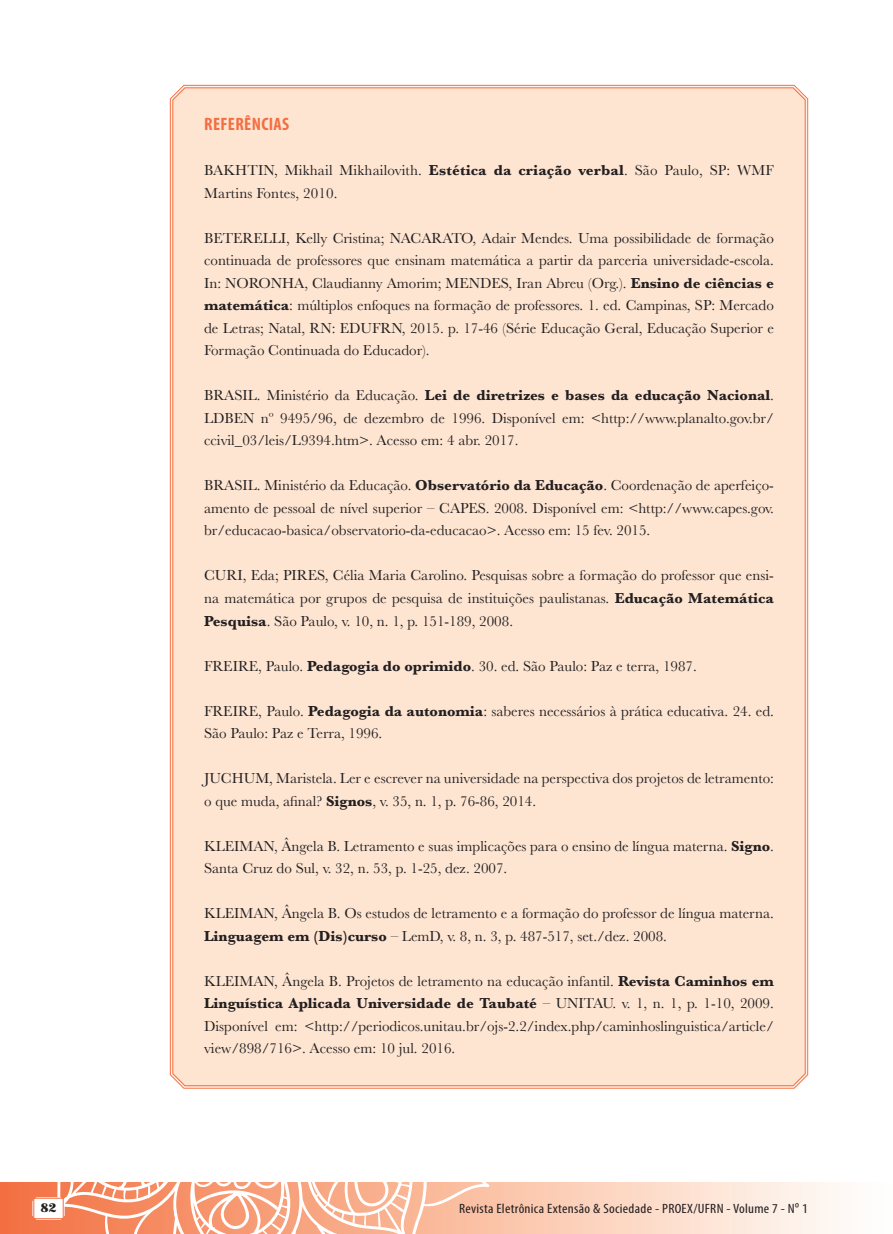
<style>
.page{position:relative;width:893px;height:1234px;background:#fff}
.page>*{position:absolute;margin:0;border:0;box-sizing:border-box;transform-origin:0 0}
.t1{font:700 condensed 18px "Myriad Pro";letter-spacing:.02em;color:#f36f42}
.t2{font:15px/22.5px "Baskerville";color:#231f20}
.t3{font:condensed 13.5px "Myriad Pro";letter-spacing:.02em;color:#231f20;scale:1.1 1}
.t4{font:12px "Escafina Low";color:#231f20;scale:1.1 1}
.s1{font-weight:700}
</style>
<div class="page">
<div style="left:172px;top:87px;width:634px;height:998px;background:#fee5d2"></div>
<svg style="left:553px;top:1182px;width:288px;height:51px;background:#fde2d4"></svg>
<svg style="left:0;top:1182px;width:553px;height:51px;background:#f8b294"></svg>
<div style="left:33px;top:1197px;width:31px;height:21px;background:#fff;border:1px solid #f36f42"></div>
<p class="t1" style="left:204px;top:114px;width:87px">REFERÊNCIAS</p>
<p class="t2" style="left:204px;top:159px;width:571px">BAKHTIN, Mikhail Mikhailovith. <span class="s1">Estética da criação verbal</span>. São Paulo, SP: WMF<br>Martins Fontes, 2010.</p>
<p class="t2" style="left:204px;top:227px;width:571px;text-align:justify">BETERELLI, Kelly Cristina; NACARATO, Adair Mendes. Uma possibilidade de formação continuada de professores que ensinam matemática a partir da parceria universidade-escola.<br>In: NORONHA, Claudianny Amorim; MENDES, Iran Abreu (Org.). <span class="s1">Ensino de ciências e matemática</span>: múltiplos enfoques na formação de professores. 1. ed. Campinas, SP: Mercado de Letras; Natal, RN: EDUFRN, 2015. p. 17-46 (Série Educação Geral, Educação Superior e Formação Continuada do Educador).</p>
<p class="t2" style="left:204px;top:384px;width:571px;text-align:justify">BRASIL. Ministério da Educação. <span class="s1">Lei de diretrizes e bases da educação Nacional</span>.<br>LDBEN nº 9495/96, de dezembro de 1996. Disponível em: &lt;http://www.planalto.gov.br/ ccivil_03/leis/L9394.htm&gt;. Acesso em: 4 abr. 2017.</p>
<p class="t2" style="left:204px;top:474px;width:571px;text-align:justify">BRASIL. Ministério da Educação. <span class="s1">Observatório da Educação</span>. Coordenação de aperfeiço&shy;amento de pessoal de nível superior – CAPES. 2008. Disponível em: &lt;http://www.capes.gov. br/educacao-basica/observatorio-da-educacao&gt;. Acesso em: 15 fev. 2015.</p>
<p class="t2" style="left:204px;top:564px;width:571px;text-align:justify">CURI, Eda; PIRES, Célia Maria Carolino. Pesquisas sobre a formação do professor que ensi&shy;na matemática por grupos de pesquisa de instituições paulistanas. <span class="s1">Educação Matemática Pesquisa</span>. São Paulo, v. 10, n. 1, p. 151-189, 2008.</p>
<p class="t2" style="left:204px;top:654px;width:494px">FREIRE, Paulo. <span class="s1">Pedagogia do oprimido</span>. 30. ed. São Paulo: Paz e terra, 1987.</p>
<p class="t2" style="left:204px;top:699px;width:571px">FREIRE, Paulo. <span class="s1">Pedagogia da autonomia</span>: saberes necessários à prática educativa. 24. ed.<br>São Paulo: Paz e Terra, 1996.</p>
<p class="t2" style="left:204px;top:767px;width:571px">JUCHUM, Maristela. Ler e escrever na universidade na perspectiva dos projetos de letramento: o que muda, afinal? <span class="s1">Signos</span>, v. 35, n. 1, p. 76-86, 2014.</p>
<p class="t2" style="left:204px;top:834px;width:571px">KLEIMAN, Ângela B. Letramento e suas implicações para o ensino de língua materna. <span class="s1">Signo</span>.<br>Santa Cruz do Sul, v. 32, n. 53, p. 1-25, dez. 2007.</p>
<p class="t2" style="left:204px;top:902px;width:571px">KLEIMAN, Ângela B. Os estudos de letramento e a formação do professor de língua materna.<br><span class="s1">Linguagem em (Dis)curso</span> – LemD, v. 8, n. 3, p. 487-517, set./dez. 2008.</p>
<p class="t2" style="left:204px;top:969px;width:571px;text-align:justify">KLEIMAN, Ângela B. Projetos de letramento na educação infantil. <span class="s1">Revista Caminhos em Linguística Aplicada Universidade de Taubaté</span> – UNITAU. v. 1, n. 1, p. 1-10, 2009.<br>Disponível em: &lt;http://periodicos.unitau.br/ojs-2.2/index.php/caminhoslinguistica/article/ view/898/716&gt;. Acesso em: 10 jul. 2016.</p>
<p class="t4" style="left:41px;top:1199px;width:16px">82</p>
<p class="t3" style="left:459px;top:1199px;width:319px">Revista Eletrônica Extensão &amp; Sociedade - PROEX/UFRN - Volume 7 - No 1</p>
</div>
